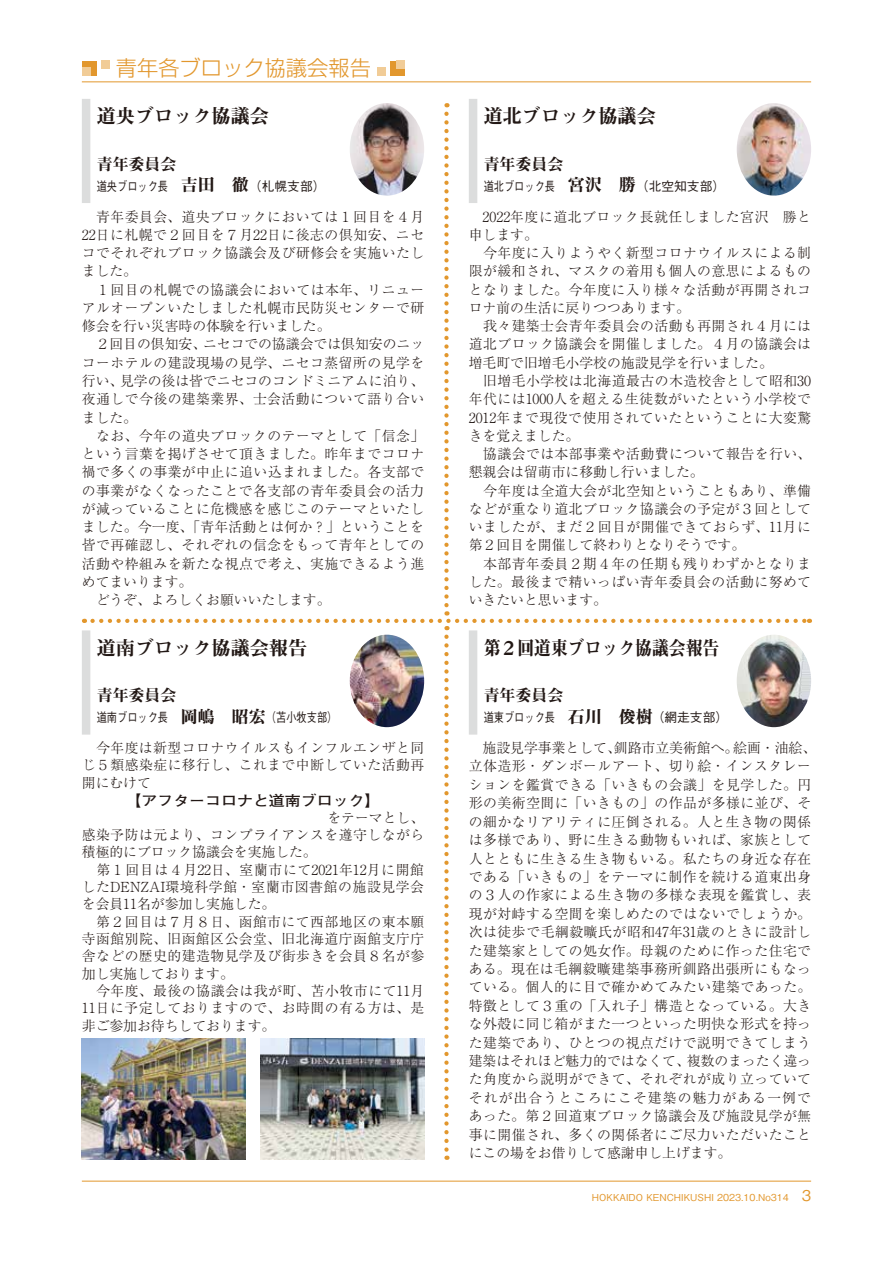
<style>
.page{position:relative;width:893px;height:1263px;background:#fff}
.page>*{position:absolute;margin:0;border:0;box-sizing:border-box;transform-origin:0 0}
.t1{font:300 21.3px "Shin Go Pro";color:#e2972d}
.t2{font:19.2px "Midashi Min Pro MA31";color:#221815}
.t3{font:19.2px "Midashi Min Pro MA31";color:#221815;scale:.88 1}
.t4{font:15.9px "Midashi Min Pro MA31";color:#221815}
.t5{font:700 14.4px "Futo Go B101 Pro";color:#221815;scale:1.11 1}
.t6{font:300 13.8px/18.3px "Ryumin Pro";letter-spacing:.035em;color:#221815}
.t7{font:500 12.75px "Gothic BBB Pro";color:#221815;scale:.8 1}
.t8{font:500 9.6px "Gothic BBB Pro";color:#e2972d}
.s1{font-family:"Midashi Min Pro MA31";font-weight:400;font-size:16.95px}
.s2{font-size:14.85px}
</style>
<div class="page">
<hr style="left:82px;top:82px;width:729px;height:1px;background:#e2972d">
<hr style="left:82px;top:1181px;width:729px;height:1px;background:#e2972d">
<div style="left:82px;top:61px;width:15px;height:14px;background:#e2972d"></div>
<div style="left:82px;top:67px;width:8px;height:8px;background:#f1cc97"></div>
<div style="left:101px;top:61px;width:8px;height:8px;background:#f1cc97"></div>
<div style="left:390px;top:61px;width:15px;height:14px;background:#e2972d"></div>
<div style="left:396px;top:61px;width:9px;height:8px;background:#f1cc97"></div>
<div style="left:377px;top:67px;width:9px;height:8px;background:#f1cc97"></div>
<div style="left:82px;top:99px;width:8px;height:104px;background:#dcdddd"></div>
<div style="left:82px;top:630px;width:8px;height:105px;background:#dcdddd"></div>
<img style="left:350px;top:635px;width:74px;height:92px">
<div style="left:469px;top:99px;width:8px;height:104px;background:#dcdddd"></div>
<img style="left:750px;top:103px;width:61px;height:56px">
<div style="left:469px;top:630px;width:8px;height:105px;background:#dcdddd"></div>
<svg style="left:93px;top:114px;width:717px;height:516px"></svg>
<svg style="left:444px;top:637px;width:5px;height:523px"></svg>
<img style="left:82px;top:1039px;width:164px;height:121px">
<img style="left:260px;top:1039px;width:164px;height:121px">
<img style="left:350px;top:103px;width:74px;height:93px">
<img style="left:737px;top:635px;width:74px;height:92px">
<h1 class="t1" style="left:116px;top:51px;width:257px">青年各ブロック協議会報告</h1>
<h2 class="t2" style="left:97px;top:101px;width:174px">道央ブロック協議会</h2>
<p class="t4" style="left:97px;top:152px;width:81px">青年委員会</p>
<p class="t7" style="left:97px;top:176px;width:287px">道央ブロック長 <span class="s1">吉田　徹</span>（札幌支部）</p>
<p class="t6" style="left:82px;top:206px;width:344px">　青年委員会、道央ブロックにおいては１回目を４月<br>22日に札幌で２回目を７月22日に後志の倶知安、ニセコでそれぞれブロック協議会及び研修会を実施いたしました。<br>　１回目の札幌での協議会においては本年、リニューアルオープンいたしました札幌市民防災センターで研修会を行い災害時の体験を行いました。<br>　２回目の倶知安、ニセコでの協議会では倶知安のニッコーホテルの建設現場の見学、ニセコ蒸留所の見学を行い、見学の後は皆でニセコのコンドミニアムに泊り、夜通しで今後の建築業界、士会活動について語り合いました。<br>　なお、今年の道央ブロックのテーマとして「信念」という言葉を掲げさせて頂きました。昨年までコロナ禍で多くの事業が中止に追い込まれました。各支部での事業がなくなったことで各支部の青年委員会の活力が減っていることに危機感を感じこのテーマといたしました。今一度、「青年活動とは何か？」ということを皆で再確認し、それぞれの信念をもって青年としての活動や枠組みを新たな視点で考え、実施できるよう進めてまいります。<br>　どうぞ、よろしくお願いいたします。</p>
<h2 class="t2" style="left:97px;top:633px;width:212px">道南ブロック協議会報告</h2>
<p class="t4" style="left:97px;top:683px;width:81px">青年委員会</p>
<p class="t7" style="left:97px;top:707px;width:302px">道南ブロック長 <span class="s1">岡嶋　昭宏</span>（苫小牧支部）</p>
<p class="t6" style="left:82px;top:738px;width:344px;line-height:17.4px;text-align:justify">　今年度は新型コロナウイルスもインフルエンザと同じ５類感染症に移行し、これまで中断していた活動再開にむけて</p>
<p class="t5" style="left:125px;top:789px;width:231px">【アフターコロナと道南ブロック】</p>
<p class="t6" style="left:82px;top:807px;width:344px;line-height:17.4px;text-indent:246px">をテーマとし、感染予防は元より、コンプライアンスを遵守しながら積極的にブロック協議会を実施した。<br>　第１回目は４月22日、室蘭市にて2021年12月に開館したDENZAI環境科学館・室蘭市図書館の施設見学会を会員11名が参加し実施した。<br>　第２回目は７月８日、函館市にて西部地区の東本願寺函館別院、旧函館区公会堂、旧北海道庁函館支庁庁舎などの歴史的建造物見学及び街歩きを会員８名が参加し実施しております。<br>　今年度、最後の協議会は我が町、苫小牧市にて11月<br>11日に予定しておりますので、お時間の有る方は、是非ご参加お待ちしております。</p>
<h2 class="t2" style="left:484px;top:101px;width:174px">道北ブロック協議会</h2>
<p class="t4" style="left:484px;top:152px;width:81px">青年委員会</p>
<p class="t7" style="left:484px;top:176px;width:303px">道北ブロック長 <span class="s1">宮沢　勝</span>（北空知支部）</p>
<p class="t6" style="left:469px;top:206px;width:344px">　2022年度に道北ブロック長就任しました宮沢　勝と申します。<br>　今年度に入りようやく新型コロナウイルスによる制限が緩和され、マスクの着用も個人の意思によるものとなりました。今年度に入り様々な活動が再開されコロナ前の生活に戻りつつあります。<br>　我々建築士会青年委員会の活動も再開され４月には道北ブロック協議会を開催しました。４月の協議会は増毛町で旧増毛小学校の施設見学を行いました。<br>　旧増毛小学校は北海道最古の木造校舎として昭和30年代には1000人を超える生徒数がいたという小学校で<br>2012年まで現役で使用されていたということに大変驚きを覚えました。<br>　協議会では本部事業や活動費について報告を行い、懇親会は留萌市に移動し行いました。<br>　今年度は全道大会が北空知ということもあり、準備などが重なり道北ブロック協議会の予定が３回としていましたが、まだ２回目が開催できておらず、11月に第２回目を開催して終わりとなりそうです。<br>　本部青年委員２期４年の任期も残りわずかとなりました。最後まで精いっぱい青年委員会の活動に努めていきたいと思います。</p>
<h2 class="t3" style="left:484px;top:633px;width:269px">第２回道東ブロック協議会報告</h2>
<p class="t4" style="left:484px;top:683px;width:81px">青年委員会</p>
<p class="t7" style="left:484px;top:707px;width:307px">道東ブロック長 <span class="s1">石川　俊樹</span>（網走支部）</p>
<p class="t6" style="left:469px;top:737px;width:349px">　施設見学事業として、釧路市立美術館へ。絵画・油絵、立体造形・ダンボールアート、切り絵・インスタレーションを鑑賞できる「いきもの会議」を見学した。円形の美術空間に「いきもの」の作品が多様に並び、その細かなリアリティに圧倒される。人と生き物の関係は多様であり、野に生きる動物もいれば、家族として人とともに生きる生き物もいる。私たちの身近な存在である「いきもの」をテーマに制作を続ける道東出身の３人の作家による生き物の多様な表現を鑑賞し、表現が対峙する空間を楽しめたのではないでしょうか。次は徒歩で毛綱毅曠氏が昭和47年31歳のときに設計した建築家としての処女作。母親のために作った住宅である。現在は毛綱毅曠建築事務所釧路出張所にもなっている。個人的に目で確かめてみたい建築であった。特徴として３重の「入れ子」構造となっている。大きな外殻に同じ箱がまた一つといった明快な形式を持った建築であり、ひとつの視点だけで説明できてしまう建築はそれほど魅力的ではなくて、複数のまったく違った角度から説明ができて、それぞれが成り立っていてそれが出合うところにこそ建築の魅力がある一例であった。第２回道東ブロック協議会及び施設見学が無事に開催され、多くの関係者にご尽力いただいたことにこの場をお借りして感謝申し上げます。</p>
<p class="t8" style="left:592px;top:1190px;width:221px">HOKKAIDO KENCHIKUSHI 2023.10.No314 <span class="s2">3</span></p>
</div>
